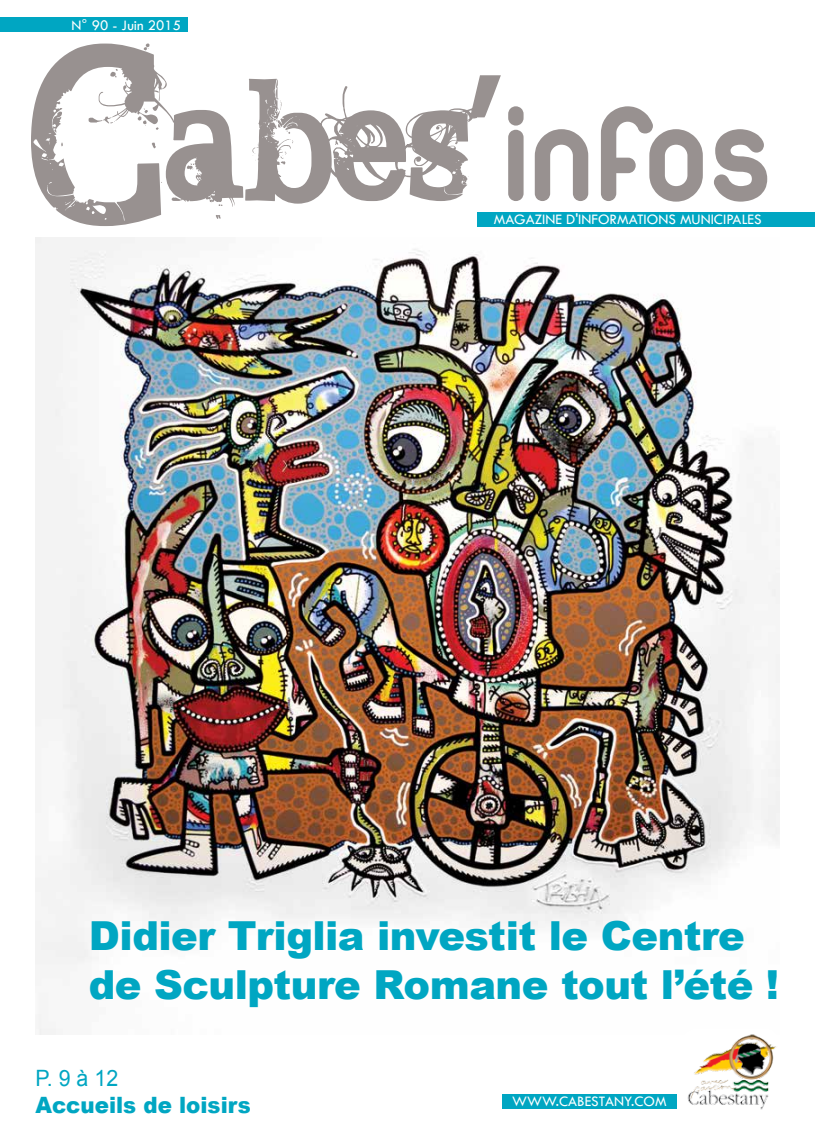
<style>
.page{position:relative;width:815px;height:1134px;background:#fff}
.page>*{position:absolute;margin:0;border:0;box-sizing:border-box;transform-origin:0 0}
.t1{font:900 40px/48.8px "Arial";letter-spacing:-.015em;color:#00a6c2}
.t2{font:900 22.5px "Arial";color:#00a6c2;scale:.95 1}
.t3{font:22.5px "Arial";color:#00a6c2;scale:.95 1}
.t4{font:15px "Tw Cen";color:#fff}
</style>
<div class="page">
<img style="left:35px;top:237px;width:745px;height:798px">
<div style="left:477px;top:213px;width:338px;height:14px;background:#00a6c2"></div>
<svg style="left:31px;top:44px;width:736px;height:182px"></svg>
<div style="left:502px;top:1094px;width:175px;height:14px;background:#00a6c2"></div>
<div style="left:682px;top:1028px;width:98px;height:85px;background:#fff;border-radius:15px"></div>
<img style="left:683px;top:1030px;width:96px;height:80px">
<div style="left:0;top:18px;width:188px;height:14px;background:#00a6c2"></div>
<p class="t4" style="left:72px;top:16px;width:111px">N° 90 - Juin 2015</p>
<p class="t4" style="left:494px;top:210px;width:269px">MAGAZINE D'INFORMATIONS MUNICIPALES</p>
<h1 class="t1" style="left:89px;top:910px;width:692px">Didier Triglia investit le Centre de Sculpture Romane tout l’été !</h1>
<h2 class="t3" style="left:35px;top:1064px;width:89px">P. 9 à 12</h2>
<h2 class="t2" style="left:35px;top:1089px;width:228px">Accueils de loisirs</h2>
<p class="t4" style="left:512px;top:1092px;width:156px">WWW.CABESTANY.COM</p>
</div>
